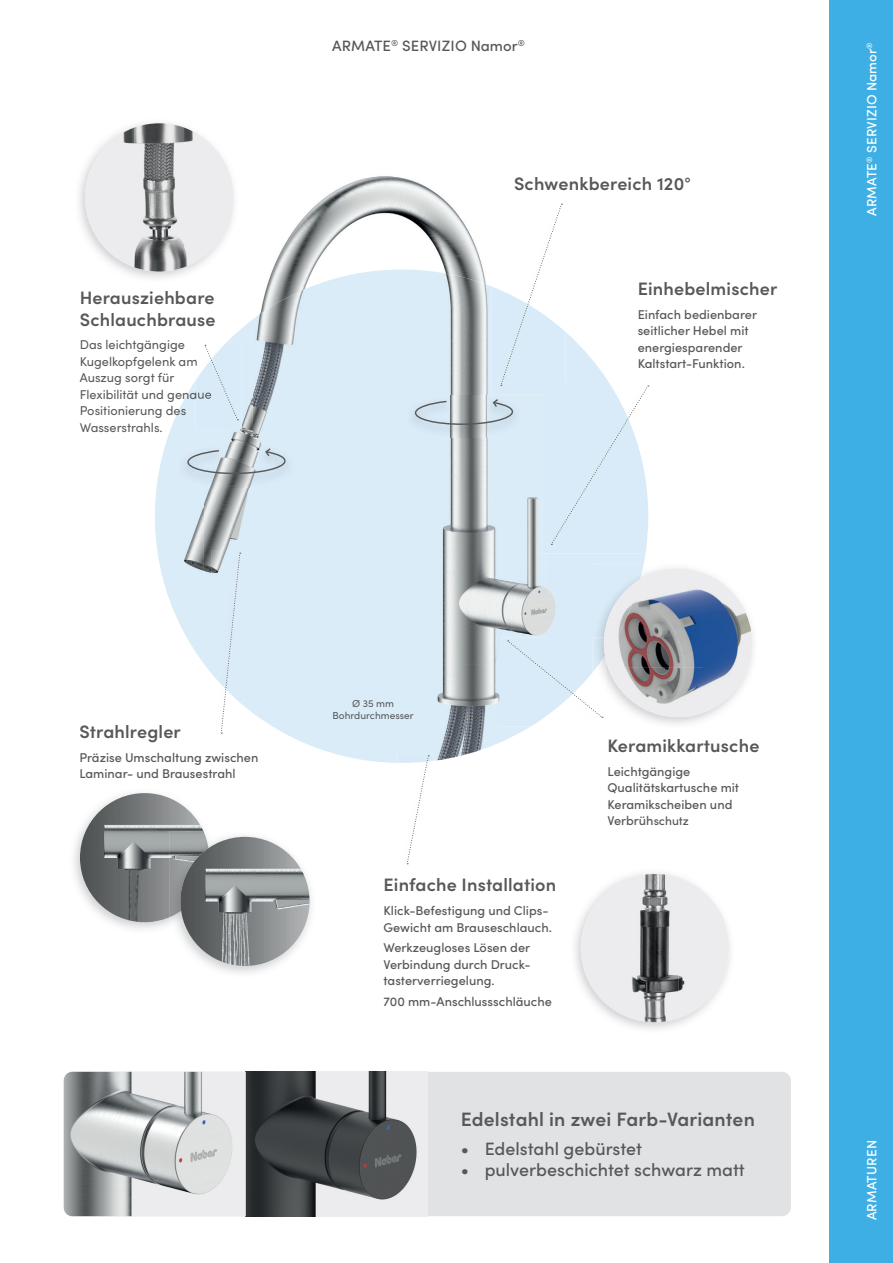
<style>
.page{position:relative;width:893px;height:1263px;background:#fff}
.page>*{position:absolute;margin:0;border:0;box-sizing:border-box;transform-origin:0 0}
.t1{font:600 19.35px "Sofia Pro";letter-spacing:.01em;color:#57585a}
.t2{font:600 18px/21.6px "Sofia Pro";letter-spacing:.01em;color:#57585a}
.t3{font:500 17.85px "Sofia Pro";color:#57585a}
.t4{font:500 15px "Sofia Pro";letter-spacing:.01em;color:#57585a}
.t5{font:500 13.5px "Sofia Pro";letter-spacing:.01em;color:#fff}
.t6{font:500 12.75px/16.5px "Sofia Pro";color:#57585a}
.t7{font:12.75px/16.5px "Sofia Pro";color:#57585a}
.t8{font:10.05px/12.1px "Sofia Pro";color:#57585a;text-align:center}
.s1{font-size:12px}
</style>
<div class="page">
<img style="left:575px;top:873px;width:155px;height:156px">
<svg style="left:581px;top:874px;width:148px;height:148px;background:#b6b7b8"></svg>
<div style="left:829px;top:0;width:64px;height:1263px;background:#3eafe4"></div>
<svg style="left:604px;top:569px;width:148px;height:148px"></svg>
<img style="left:229px;top:166px;width:220px;height:103px">
<img style="left:210px;top:229px;width:29px;height:54px">
<img style="left:253px;top:269px;width:245px;height:494px">
<img style="left:204px;top:319px;width:49px;height:394px">
<img style="left:155px;top:382px;width:49px;height:282px">
<img style="left:498px;top:545px;width:49px;height:198px">
<img style="left:170px;top:389px;width:13px;height:13px">
<svg style="left:183px;top:389px;width:12px;height:13px"></svg>
<div style="left:64px;top:1072px;width:727px;height:144px;background:#e1e2e4;border-radius:9px"></div>
<img style="left:74px;top:793px;width:130px;height:136px">
<img style="left:80px;top:800px;width:123px;height:122px">
<img style="left:180px;top:836px;width:131px;height:137px">
<img style="left:169px;top:836px;width:46px;height:98px">
<img style="left:169px;top:831px;width:40px;height:86px">
<img style="left:180px;top:837px;width:130px;height:129px;border-radius:65px">
<img style="left:587px;top:877px;width:46px;height:142px">
<img style="left:633px;top:874px;width:46px;height:4px">
<img style="left:679px;top:878px;width:46px;height:45px">
<img style="left:633px;top:923px;width:92px;height:50px">
<img style="left:633px;top:973px;width:46px;height:49px">
<img style="left:679px;top:973px;width:46px;height:45px">
<img style="left:685px;top:707px;width:29px;height:10px">
<img style="left:605px;top:569px;width:98px;height:99px">
<img style="left:703px;top:573px;width:48px;height:140px">
<img style="left:608px;top:668px;width:67px;height:49px">
<img style="left:604px;top:579px;width:36px;height:76px">
<img style="left:427px;top:1072px;width:1px;height:144px">
<img style="left:246px;top:1072px;width:181px;height:144px">
<svg style="left:64px;top:1072px;width:182px;height:144px"></svg>
<img style="left:89px;top:128px;width:45px;height:45px">
<img style="left:134px;top:123px;width:50px;height:50px">
<img style="left:184px;top:128px;width:45px;height:45px">
<img style="left:85px;top:173px;width:148px;height:49px">
<img style="left:89px;top:222px;width:45px;height:45px">
<img style="left:134px;top:222px;width:50px;height:50px">
<img style="left:184px;top:222px;width:45px;height:45px">
<hr style="left:0;top:0;width:1px;height:1263px;background:#57585a">
<img style="left:195px;top:342px;width:47px;height:87px">
<svg style="left:195px;top:356px;width:3px;height:13px"></svg>
<img style="left:195px;top:389px;width:9px;height:13px">
<svg style="left:204px;top:345px;width:34px;height:75px;background:#d9e9f5"></svg>
<img style="left:211px;top:707px;width:34px;height:6px">
<img style="left:211px;top:550px;width:34px;height:157px">
<svg style="left:221px;top:553px;width:20px;height:181px"></svg>
<img style="left:499px;top:637px;width:48px;height:90px">
<svg style="left:508px;top:637px;width:98px;height:81px"></svg>
<img style="left:397px;top:753px;width:36px;height:10px">
<svg style="left:406px;top:755px;width:23px;height:109px"></svg>
<img style="left:407px;top:395px;width:6px;height:43px">
<svg style="left:413px;top:204px;width:236px;height:341px"></svg>
<img style="left:179px;top:444px;width:115px;height:43px">
<svg style="left:185px;top:447px;width:102px;height:28px;background:#b9c5cd"></svg>
<h2 class="t2" style="left:80px;top:286px;width:137px">Herausziehbare<br>Schlauchbrause</h2>
<p class="t7" style="left:80px;top:336px;width:133px">Das leichtgängige<br>Kugelkopfgelenk am<br>Auszug sorgt für<br>Flexibilität und genaue<br>Positionierung des<br>Wasserstrahls.</p>
<p class="t4" style="left:332px;top:35px;width:194px">ARMATE<sup>®</sup> SERVIZIO Namor<sup>®</sup></p>
<h2 class="t2" style="left:514px;top:172px;width:178px">Schwenkbereich 120°</h2>
<h2 class="t2" style="left:638px;top:277px;width:141px">Einhebelmischer</h2>
<p class="t6" style="left:638px;top:305px;width:121px">Einfach bedienbarer seitlicher Hebel mit energiesparender<br>Kaltstart-Funktion.</p>
<p class="t5" style="left:862px;top:216px;width:175px;rotate:-90deg">ARMATE<sup>®</sup> SERVIZIO Namor<sup>®</sup></p>
<h2 class="t2" style="left:79px;top:720px;width:103px">Strahlregler</h2>
<p class="t6" style="left:79px;top:748px;width:180px">Präzise Umschaltung zwischen<br>Laminar- und Brausestrahl</p>
<p class="t8" style="left:333px;top:697px;width:83px">Ø 35 mm<br>Bohrdurchmesser</p>
<h2 class="t2" style="left:383px;top:873px;width:174px">Einfache Installation</h2>
<p class="t6" style="left:383px;top:902px;width:170px">Klick-Befes ti gung und Clips-<br>Gewicht am Brauseschlauch.</p>
<p class="t6" style="left:383px;top:939px;width:149px;text-align:justify">Werkzeugloses Lösen der Verbindung durch Druck&shy;tasterverriegelung.</p>
<p class="t6" style="left:383px;top:993px;width:170px">700 mm-Anschlussschläuche</p>
<h2 class="t2" style="left:607px;top:733px;width:153px">Keramikkartusche</h2>
<p class="t6" style="left:607px;top:762px;width:133px">Leichtgängige<br>Qualitätskartusche mit<br>Keramikscheiben und<br>Verbrüh<span class="s1">schutz</span></p>
<h1 class="t1" style="left:461px;top:1104px;width:296px">Edelstahl in zwei Farb-Varianten</h1>
<h3 class="t3" style="left:461px;top:1135px;width:183px">• Edelstahl gebürstet</h3>
<h3 class="t3" style="left:461px;top:1157px;width:286px">• pulverbeschichtet schwarz matt</h3>
<p class="t5" style="left:862px;top:1220px;width:82px;rotate:-90deg">ARMATUREN</p>
</div>
